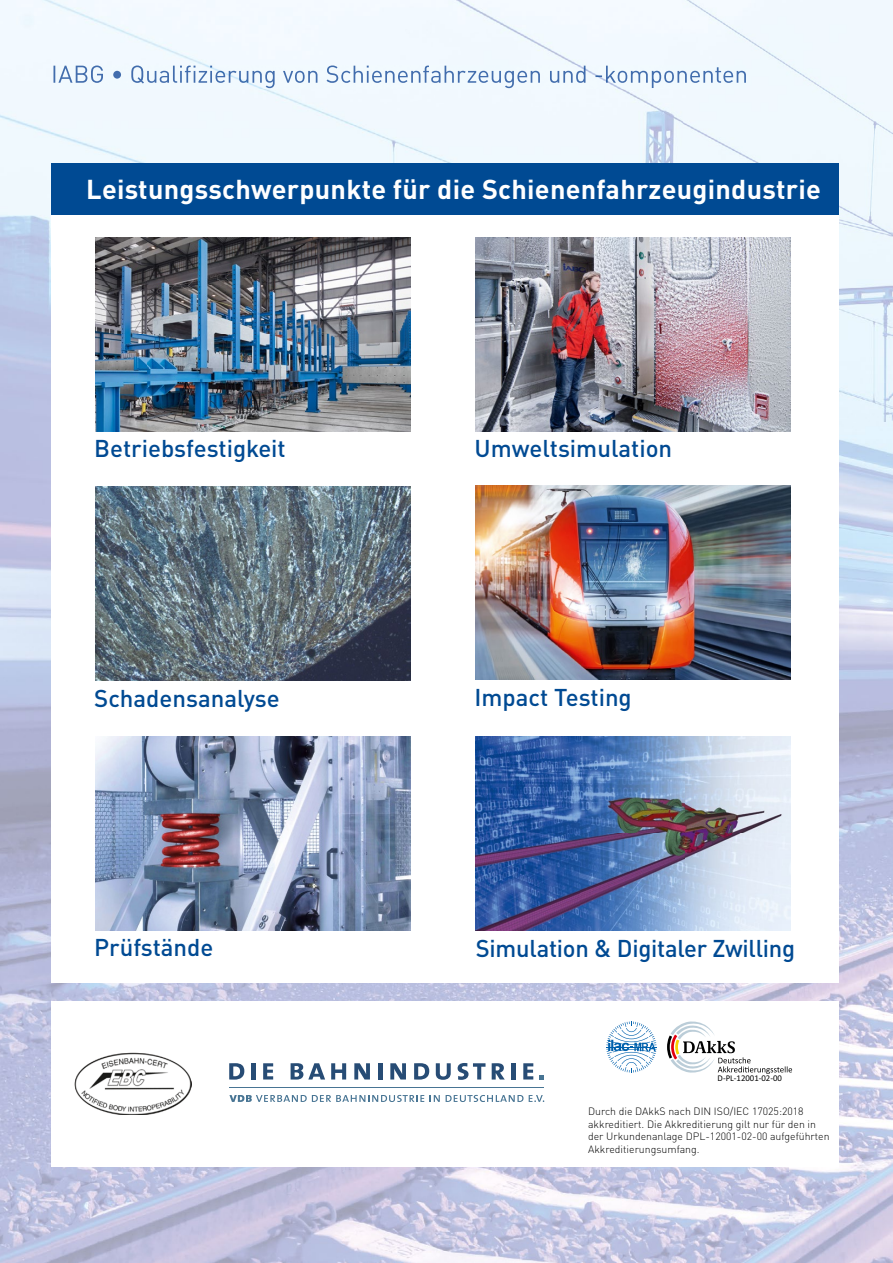
<style>
.page{position:relative;width:893px;height:1263px;background:#fff}
.page>*{position:absolute;margin:0;border:0;box-sizing:border-box;transform-origin:0 0}
.t1{font:700 27px "DINOT";letter-spacing:.01em;color:#fff}
.t2{font:500 24px "DINOT";color:#004a93}
.t3{font:300 10.5px/12.6px "DINOT";color:#000}
.t4{font:8.7px "Calibri";color:#000}
</style>
<div class="page">
<div style="left:0;top:0;width:893px;height:263px;background:#f1f9fe"></div>
<img style="left:0;top:263px;width:52px;height:1000px">
<img style="left:789px;top:263px;width:104px;height:1000px">
<img style="left:52px;top:983px;width:737px;height:18px">
<img style="left:52px;top:1167px;width:737px;height:96px">
<div style="left:51px;top:1001px;width:788px;height:166px;background:#fff"></div>
<svg style="left:667px;top:1021px;width:125px;height:53px"></svg>
<svg style="left:606px;top:1021px;width:50px;height:51px"></svg>
<img style="left:53px;top:65px;width:693px;height:23px">
<div style="left:51px;top:214px;width:788px;height:768px;background:#fff"></div>
<img style="left:476px;top:237px;width:315px;height:194px">
<img style="left:95px;top:237px;width:316px;height:194px">
<img style="left:476px;top:486px;width:315px;height:194px">
<img style="left:476px;top:736px;width:315px;height:194px">
<img style="left:95px;top:736px;width:316px;height:194px">
<img style="left:96px;top:486px;width:315px;height:194px">
<img style="left:74px;top:1053px;width:117px;height:62px">
<svg style="left:229px;top:1063px;width:15px;height:16px"></svg>
<hr style="left:251px;top:1063px;width:4px;height:16px;background:#274c75">
<svg style="left:263px;top:1063px;width:10px;height:16px"></svg>
<svg style="left:291px;top:1063px;width:34px;height:16px"></svg>
<svg style="left:331px;top:1063px;width:15px;height:16px"></svg>
<svg style="left:354px;top:1063px;width:16px;height:16px"></svg>
<hr style="left:378px;top:1063px;width:4px;height:16px;background:#274c75">
<svg style="left:390px;top:1063px;width:16px;height:16px"></svg>
<svg style="left:414px;top:1063px;width:15px;height:16px"></svg>
<svg style="left:436px;top:1063px;width:15px;height:17px"></svg>
<svg style="left:458px;top:1063px;width:27px;height:17px"></svg>
<svg style="left:492px;top:1063px;width:13px;height:16px"></svg>
<hr style="left:511px;top:1063px;width:4px;height:16px;background:#274c75">
<svg style="left:523px;top:1063px;width:10px;height:16px"></svg>
<svg style="left:539px;top:1075px;width:5px;height:4px"></svg>
<svg style="left:229px;top:1095px;width:195px;height:7px"></svg>
<svg style="left:430px;top:1095px;width:10px;height:7px"></svg>
<svg style="left:446px;top:1095px;width:77px;height:7px"></svg>
<svg style="left:529px;top:1095px;width:15px;height:7px"></svg>
<hr style="left:229px;top:1087px;width:315px;height:1px;background:#477493">
<div style="left:51px;top:163px;width:788px;height:51px;background:#004a93"></div>
<h1 class="t1" style="left:86px;top:172px;width:736px">Leistungsschwerpunkte für die Schienenfahrzeugindustrie</h1>
<h2 class="t2" style="left:94px;top:433px;width:193px">Betriebsfestigkeit</h2>
<h2 class="t2" style="left:475px;top:433px;width:199px">Umweltsimulation</h2>
<h2 class="t2" style="left:94px;top:683px;width:187px">Schadensanalyse</h2>
<h2 class="t2" style="left:475px;top:682px;width:159px">Impact Testing</h2>
<h2 class="t2" style="left:94px;top:932px;width:121px">Prüfstände</h2>
<h2 class="t2" style="left:476px;top:933px;width:321px">Simulation &amp; Digitaler Zwilling</h2>
<p class="t4" style="left:718px;top:1073px;width:66px">D-PL-12001-02-00</p>
<p class="t3" style="left:588px;top:1105px;width:243px">Durch die DAkkS nach DIN ISO/IEC 17025:2018 akkreditiert. Die Akkreditierung gilt nur für den in der Urkundenanlage DPL-12001-02-00 aufgeführten Akkreditierungsumfang.</p>
</div>
